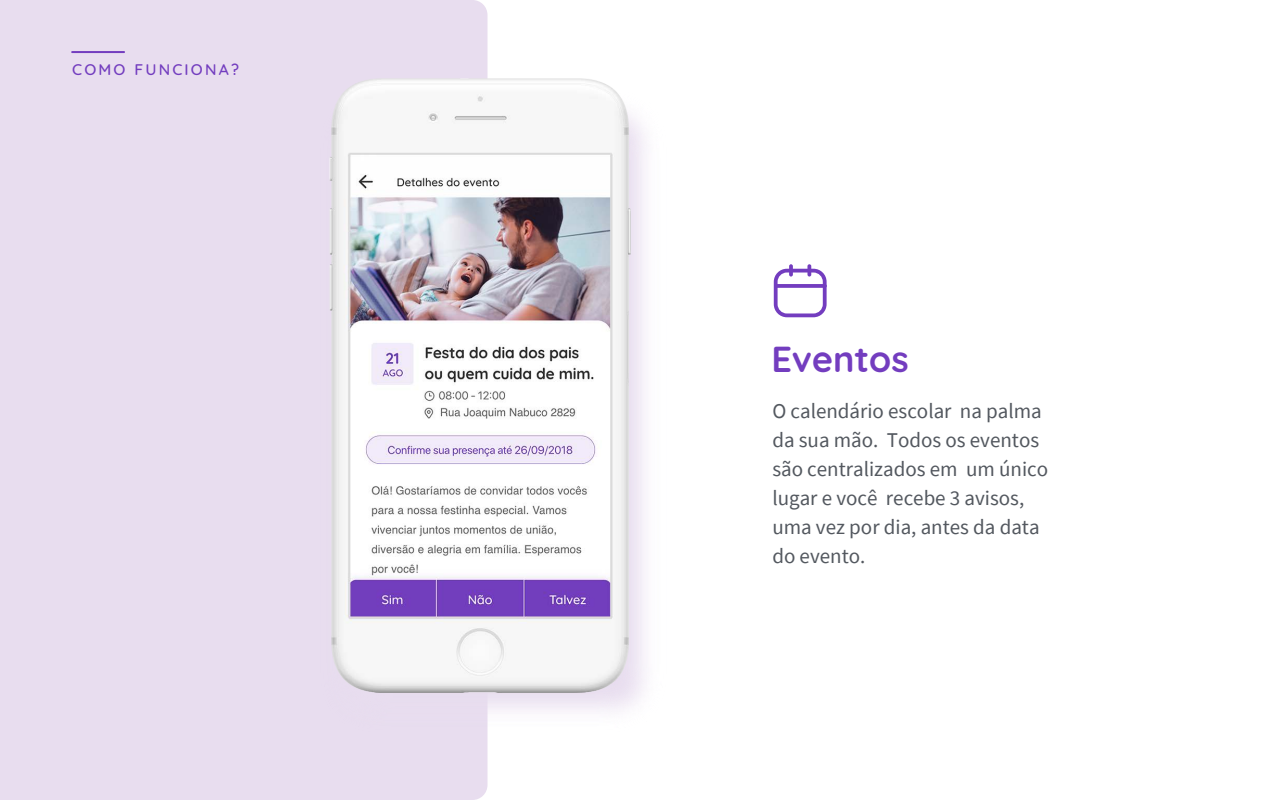
<style>
.page{position:relative;width:1280px;height:800px;background:#fff}
.page>*{position:absolute;margin:0;border:0;box-sizing:border-box;transform-origin:0 0}
.t1{font:700 36px "Quicksand";color:#733dbf}
.t2{font:21px/29px "Source Sans Pro";color:#53585f}
.t3{font:500 15.7px "Quicksand";letter-spacing:.14em;color:#733dbf}
</style>
<div class="page">
<div style="left:0;top:0;width:488px;height:800px;background:#e8ddef"></div>
<hr style="left:72px;top:51px;width:52px;height:2px;background:#733dbf">
<img style="left:278px;top:33px;width:368px;height:709px">
<svg style="left:774px;top:269px;width:53px;height:48px"></svg>
<svg style="left:789px;top:264px;width:4px;height:13px"></svg>
<svg style="left:807px;top:264px;width:4px;height:13px"></svg>
<svg style="left:775px;top:284px;width:52px;height:4px"></svg>
<p class="t3" style="left:72px;top:57px;width:168px">COMO FUNCIONA?</p>
<h1 class="t1" style="left:771px;top:329px;width:139px">Eventos</h1>
<p class="t2" style="left:772px;top:396px;width:277px">O calendário escolar na palma da sua mão. Todos os eventos são centralizados em um único lugar e você recebe 3 avisos, uma vez por dia, antes da data do evento.</p>
</div>
